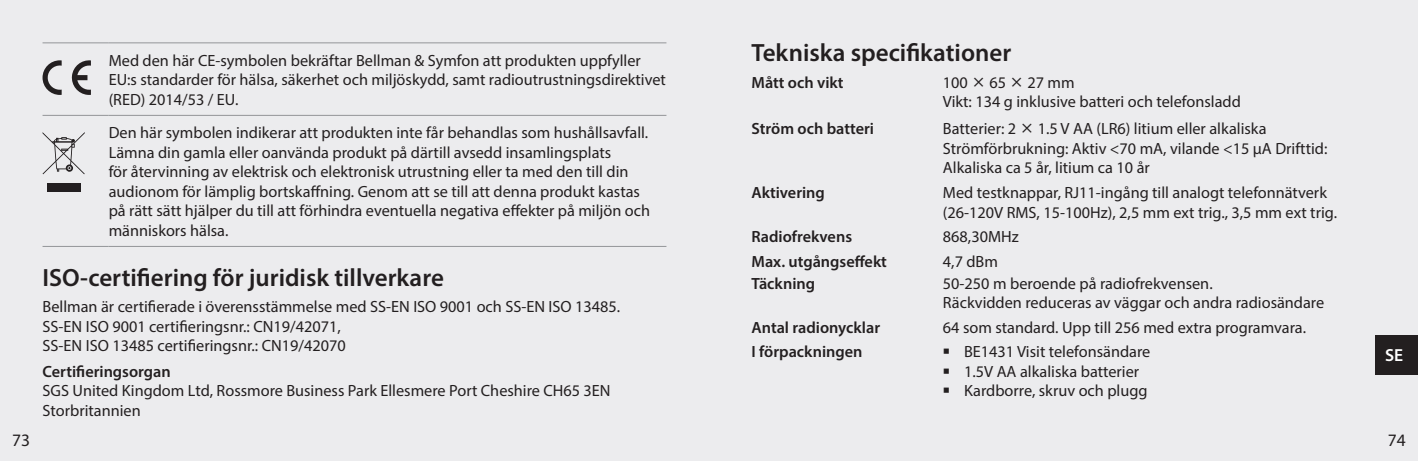
<style>
.page{position:relative;width:1418px;height:461px;background:#fff}
.page>*{position:absolute;margin:0;border:0;box-sizing:border-box;transform-origin:0 0}
.t1{font:600 25px "Myriad Pro";color:#231f20}
.t2{font:17.5px "Myriad Pro";color:#231f20}
.t3{font:600 17.5px "Myriad Pro";color:#fff}
.t4{font:16.25px/19.5px "Myriad Pro";color:#231f20}
.t5{font:600 16.25px "Myriad Pro";color:#231f20}
</style>
<div class="page">
<div style="left:0;top:0;width:1417px;height:461px;background:#ececee"></div>
<hr style="left:43px;top:42px;width:66px;height:1px;background:#939598">
<hr style="left:109px;top:42px;width:557px;height:1px;background:#939598">
<hr style="left:43px;top:115px;width:66px;height:1px;background:#939598">
<hr style="left:109px;top:115px;width:557px;height:1px;background:#939598">
<hr style="left:43px;top:246px;width:66px;height:1px;background:#939598">
<hr style="left:109px;top:246px;width:557px;height:1px;background:#939598">
<svg style="left:71px;top:60px;width:20px;height:35px"></svg>
<svg style="left:43px;top:60px;width:19px;height:35px"></svg>
<div style="left:47px;top:183px;width:33px;height:8px;background:#231f20"></div>
<svg style="left:43px;top:132px;width:42px;height:42px"></svg>
<div style="left:1375px;top:335px;width:42px;height:39px;background:#231f20"></div>
<p class="t4" style="left:109px;top:50px;width:559px">Med den här CE-symbolen bekräftar Bellman &amp; Symfon att produkten uppfyller<br>EU:s standarder för hälsa, säkerhet och miljöskydd, samt radioutrustningsdirektivet (RED) 2014/53 / EU.</p>
<p class="t4" style="left:109px;top:123px;width:543px">Den här symbolen indikerar att produkten inte får behandlas som hushållsavfall.<br>Lämna din gamla eller oanvända produkt på därtill avsedd insamlingsplats<br>för återvinning av elektrisk och elektronisk utrustning eller ta med den till din audionom för lämplig bortskaffning. Genom att se till att denna produkt kastas på rätt sätt hjälper du till att förhindra eventuella negativa effekter på miljön och människors hälsa.</p>
<p class="t1" style="left:43px;top:261px;width:403px">ISO-certifiering för juridisk tillverkare</p>
<p class="t4" style="left:43px;top:297px;width:579px">Bellman är certifierade i överensstämmelse med SS-EN ISO 9001 och SS-EN ISO 13485.<br>SS-EN ISO 9001 certifieringsnr.: CN19/42071,<br>SS-EN ISO 13485 certifieringsnr.: CN19/42070</p>
<p class="t5" style="left:43px;top:361px;width:130px">Certifieringsorgan</p>
<p class="t4" style="left:43px;top:381px;width:569px">SGS United Kingdom Ltd, Rossmore Business Park Ellesmere Port Cheshire CH65 3EN<br>Storbritannien</p>
<p class="t1" style="left:751px;top:37px;width:261px">Tekniska specifikationer</p>
<p class="t5" style="left:751px;top:72px;width:93px">Mått och vikt</p>
<p class="t4" style="left:943px;top:72px;width:27px">100</p>
<p class="t4" style="left:989px;top:72px;width:18px">65</p>
<p class="t4" style="left:943px;top:72px;width:299px;text-indent:84px">27 mm<br>Vikt: 134 g inklusive batteri och telefonsladd</p>
<p class="t5" style="left:751px;top:119px;width:124px">Ström och batteri</p>
<p class="t4" style="left:943px;top:119px;width:75px">Batterier: 2</p>
<p class="t4" style="left:1037px;top:119px;width:230px">1.5 V AA (LR6) litium eller alkaliska</p>
<p class="t4" style="left:943px;top:138px;width:386px">Strömförbrukning: Aktiv &lt;70 mA, vilande &lt;15 μA Drifttid:<br>Alkaliska ca 5 år, litium ca 10 år</p>
<p class="t5" style="left:751px;top:182px;width:75px">Aktivering</p>
<p class="t4" style="left:943px;top:182px;width:395px">Med testknappar, RJ11-ingång till analogt telefonnätverk (26-120V RMS, 15-100Hz), 2,5 mm ext trig., 3,5 mm ext trig.</p>
<p class="t5" style="left:751px;top:226px;width:102px">Radiofrekvens</p>
<p class="t4" style="left:943px;top:226px;width:77px">868,30MHz</p>
<p class="t5" style="left:751px;top:251px;width:137px">Max. utgångseffekt</p>
<p class="t4" style="left:943px;top:251px;width:57px">4,7 dBm</p>
<p class="t5" style="left:751px;top:273px;width:65px">Täckning</p>
<p class="t4" style="left:943px;top:273px;width:383px">50-250 m beroende på radiofrekvensen.<br>Räckvidden reduceras av väggar och andra radiosändare</p>
<p class="t5" style="left:751px;top:317px;width:130px">Antal radionycklar</p>
<p class="t4" style="left:943px;top:317px;width:365px">64 som standard. Upp till 256 med extra programvara.</p>
<p class="t5" style="left:751px;top:341px;width:112px">I förpackningen</p>
<p class="t4" style="left:943px;top:341px;width:209px">○ BE1431 Visit telefonsändare</p>
<p class="t4" style="left:943px;top:361px;width:198px">○ 1.5V AA alkaliska batterier</p>
<p class="t4" style="left:943px;top:380px;width:206px">○ Kardborre, skruv och plugg</p>
<p class="t3" style="left:1384px;top:344px;width:20px">SE</p>
<p class="t2" style="left:12px;top:429px;width:19px">73</p>
<p class="t2" style="left:1387px;top:429px;width:19px">74</p>
</div>
